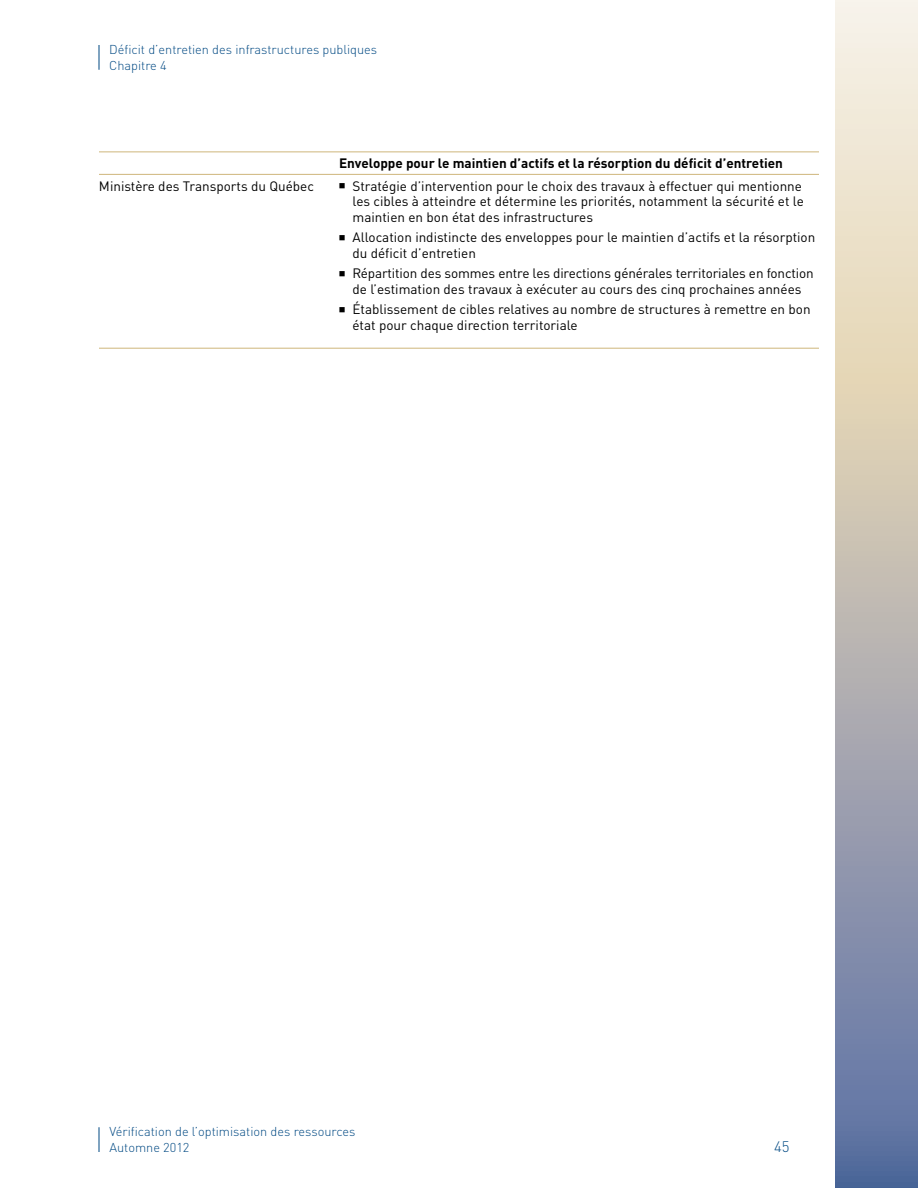
<style>
.page{position:relative;width:918px;height:1188px;background:#fff}
.page>*{position:absolute;margin:0;border:0;box-sizing:border-box;transform-origin:0 0}
.t1{font:300 15px "DIN Offc";color:#004983}
.t2{font:13.5px/15.8px "DIN Offc";color:#000}
.t3{font:700 13.5px "DIN Offc";color:#000}
.t4{font:300 12.75px/15.8px "DIN Offc";color:#004983}
</style>
<div class="page">
<svg style="left:836px;top:0;width:82px;height:1188px;background:#b8b7b8"></svg>
<svg style="left:99px;top:1127px;width:1px;height:25px"></svg>
<svg style="left:99px;top:45px;width:1px;height:25px"></svg>
<hr style="left:99px;top:152px;width:240px;height:1px;background:#cfb67b">
<hr style="left:339px;top:152px;width:240px;height:1px;background:#cfb67b">
<hr style="left:579px;top:152px;width:240px;height:1px;background:#cfb67b">
<hr style="left:99px;top:174px;width:240px;height:1px;background:#cfb67b">
<hr style="left:339px;top:174px;width:240px;height:1px;background:#cfb67b">
<hr style="left:579px;top:174px;width:240px;height:1px;background:#cfb67b">
<hr style="left:99px;top:348px;width:240px;height:1px;background:#cfb67b">
<hr style="left:339px;top:348px;width:240px;height:1px;background:#cfb67b">
<hr style="left:579px;top:348px;width:240px;height:1px;background:#cfb67b">
<p class="t4" style="left:109px;top:41px;width:269px">Déficit d’entretien des infrastructures publiques<br>Chapitre 4</p>
<p class="t3" style="left:339px;top:154px;width:445px">Enveloppe pour le maintien d’actifs et la résorption du déficit d’entretien</p>
<p class="t2" style="left:99px;top:178px;width:217px">Ministère des Transports du Québec</p>
<p class="t2" style="left:352px;top:178px;width:453px">Stratégie d’intervention pour le choix des travaux à effectuer qui mentionne les cibles à atteindre et détermine les priorités, notamment la sécurité et le maintien en bon état des infrastructures</p>
<p class="t2" style="left:352px;top:229px;width:464px">Allocation indistincte des enveloppes pour le maintien d’actifs et la résorption du déficit d’entretien</p>
<p class="t2" style="left:352px;top:265px;width:463px">Répartition des sommes entre les directions générales territoriales en fonction de l’estimation des travaux à exécuter au cours des cinq prochaines années</p>
<p class="t2" style="left:352px;top:301px;width:460px">Établissement de cibles relatives au nombre de structures à remettre en bon état pour chaque direction territoriale</p>
<p class="t4" style="left:110px;top:1124px;width:248px">Vérification de l’optimisation des ressources<br>Automne 2012</p>
<p class="t1" style="left:774px;top:1137px;width:17px">45</p>
</div>
